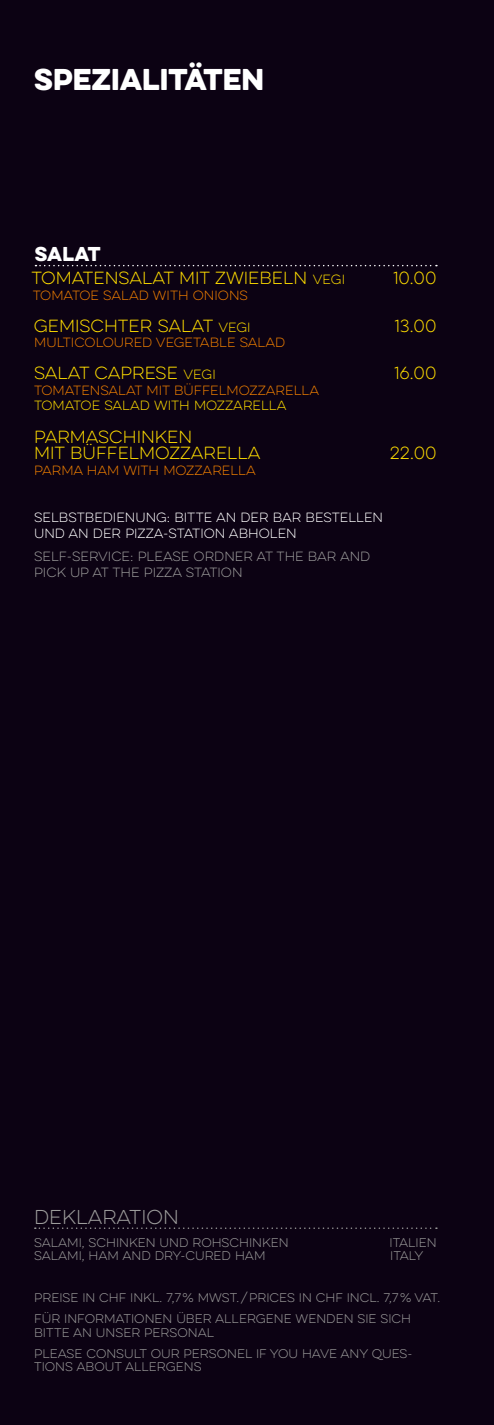
<style>
.page{position:relative;width:494px;height:1425px;background:#fff}
.page>*{position:absolute;margin:0;border:0;box-sizing:border-box;transform-origin:0 0}
.t1{font:27px "Eveleth Clean";color:#fff}
.t2{font:100 18px "Eveleth Clean";color:#9d9d9c}
.t3{font:18px "Eveleth Clean";letter-spacing:.005em;color:#fff}
.t4{font:100 15.75px/16.5px "Eveleth Clean";color:#fd0}
.t5{font:100 12px "Eveleth Clean";color:#f07f00}
.t6{font:100 12px/15.8px "Eveleth Clean";color:#fff}
.t7{font:100 12px/15.8px "Eveleth Clean";color:#9d9d9c}
.t8{font:100 12px "Eveleth Clean";color:#fd0}
.t9{font:100 11.25px/21px "Eveleth Clean";color:#9d9d9c}
.s1{font-size:12px}
</style>
<div class="page">
<div style="left:0;top:0;width:493px;height:1424px;background:#0c0213"></div>
<svg style="left:35px;top:265px;width:401px;height:1px"></svg>
<svg style="left:35px;top:1227px;width:401px;height:1px"></svg>
<h1 class="t1" style="left:34px;top:58px;width:231px">SPEZIALITÄTEN</h1>
<h2 class="t3" style="left:35px;top:240px;width:67px">SALAT</h2>
<h3 class="t4" style="left:32px;top:270px;width:315px">TOMATENSALAT MIT ZWIEBELN <span class="s1">VEGI</span></h3>
<h3 class="t4" style="left:393px;top:270px;width:45px">10.00</h3>
<p class="t5" style="left:33px;top:287px;width:216px">TOMATOE SALAD WITH ONIONS</p>
<h3 class="t4" style="left:34px;top:317px;width:218px">GEMISCHTER SALAT <span class="s1">VEGI</span></h3>
<h3 class="t4" style="left:394px;top:317px;width:43px">13.00</h3>
<p class="t5" style="left:34px;top:334px;width:252px">MULTICOLOURED VEGETABLE SALAD</p>
<h3 class="t4" style="left:34px;top:364px;width:183px">SALAT CAPRESE <span class="s1">VEGI</span></h3>
<h3 class="t4" style="left:394px;top:364px;width:44px">16.00</h3>
<p class="t5" style="left:34px;top:382px;width:286px">TOMATENSALAT MIT BÜFFELMOZZARELLA</p>
<p class="t8" style="left:34px;top:397px;width:254px">TOMATOE SALAD WITH MOZZARELLA</p>
<h3 class="t4" style="left:34px;top:428px;width:228px">PARMASCHINKEN<br>MIT BÜFFELMOZZARELLA</h3>
<h3 class="t4" style="left:389px;top:445px;width:48px">22.00</h3>
<p class="t5" style="left:34px;top:462px;width:223px">PARMA HAM WITH MOZZARELLA</p>
<p class="t6" style="left:34px;top:510px;width:350px">SELBSTBEDIENUNG: BITTE AN DER BAR BESTELLEN<br>UND AN DER PIZZA-STATION ABHOLEN</p>
<p class="t7" style="left:34px;top:548px;width:337px">SELF-SERVICE: PLEASE ORDNER AT THE BAR AND<br>PICK UP AT THE PIZZA STATION</p>
<h2 class="t2" style="left:34px;top:1204px;width:146px">DEKLARATION</h2>
<p class="t9" style="left:34px;top:1232px;width:256px">SALAMI, SCHINKEN UND ROHSCHINKEN</p>
<p class="t9" style="left:389px;top:1232px;width:49px">ITALIEN</p>
<p class="t9" style="left:34px;top:1245px;width:233px">SALAMI, HAM AND DRY-CURED HAM</p>
<p class="t9" style="left:390px;top:1245px;width:35px">ITALY</p>
<p class="t9" style="left:34px;top:1287px;width:407px">PREISE IN CHF INKL. 7,7% MWST./PRICES IN CHF INCL. 7,7% VAT.<br>FÜR INFORMATIONEN ÜBER ALLERGENE WENDEN SIE SICH</p>
<p class="t9" style="left:34px;top:1321px;width:379px">BITTE AN UNSER PERSONAL<br>PLEASE CONSULT OUR PERSONEL IF YOU HAVE ANY QUES-</p>
<p class="t9" style="left:34px;top:1356px;width:169px">TIONS ABOUT ALLERGENS</p>
</div>
